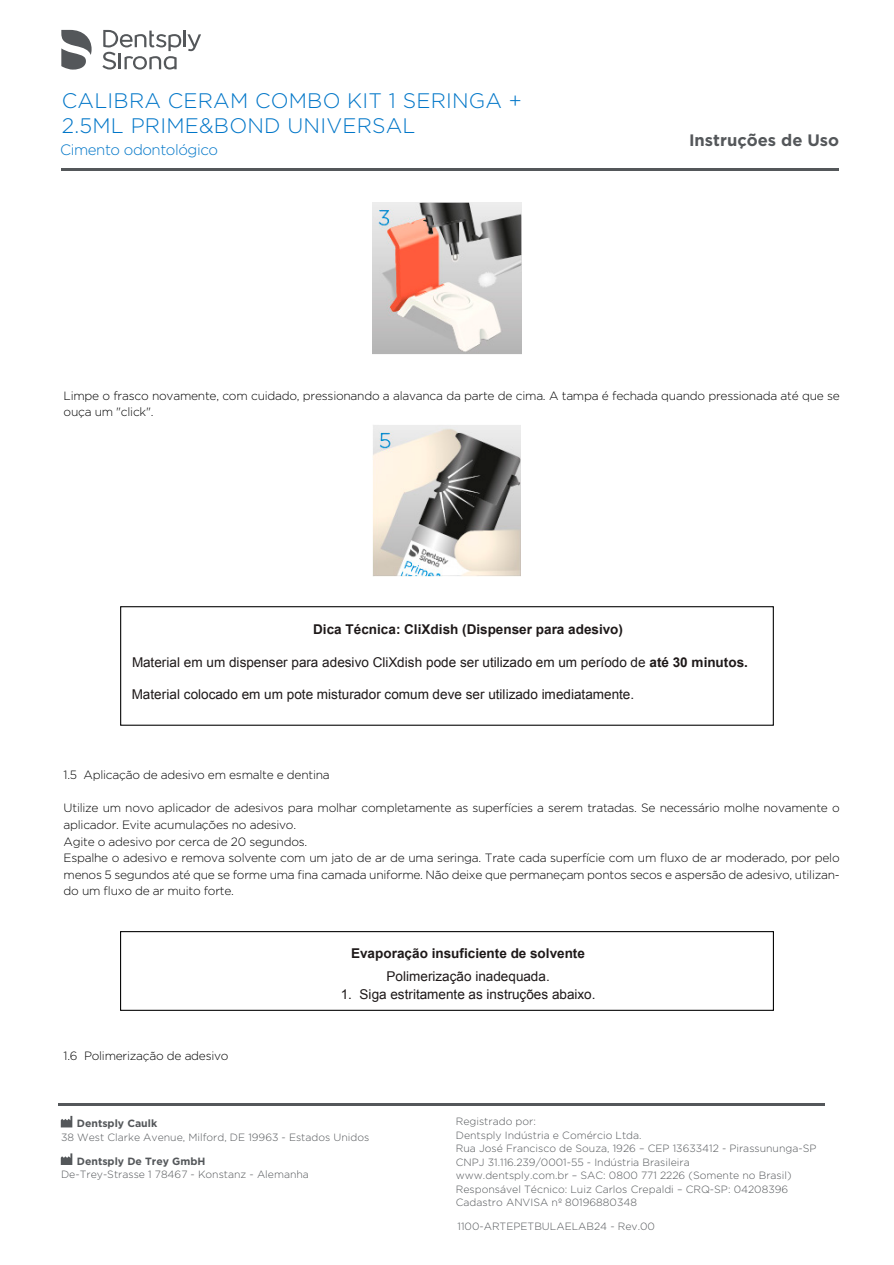
<style>
.page{position:relative;width:894px;height:1265px;background:#fff}
.page>*{position:absolute;margin:0;border:0;box-sizing:border-box;transform-origin:0 0}
.t1{font:300 21px/25.2px "Gotham";letter-spacing:.01em;color:#0076c8}
.t2{font:700 16.5px "Gotham";color:#54575a}
.t3{font:300 15px "Gotham";letter-spacing:-.03em;color:#0076c8}
.t4{font:13.5px "Arial";letter-spacing:.005em;color:#1e1919}
.t5{font:700 13.5px "Arial";color:#1e1919}
.t6{font:300 12px/16.5px "Gotham";letter-spacing:-.02em;color:#000}
.t7{font:300 10.5px/13.5px "Gotham";color:#54575a}
.t8{font:700 10.5px "Gotham";color:#54575a}
.s1{font-weight:700}
</style>
<div class="page">
<hr style="left:61px;top:168px;width:778px;height:2px;background:#54575a">
<hr style="left:183px;top:31px;width:3px;height:16px;background:#54575a">
<svg style="left:187px;top:34px;width:14px;height:17px"></svg>
<svg style="left:102px;top:30px;width:79px;height:40px"></svg>
<svg style="left:61px;top:30px;width:31px;height:40px"></svg>
<hr style="left:58px;top:1103px;width:767px;height:3px;background:#54575a">
<svg style="left:61px;top:1115px;width:11px;height:12px"></svg>
<svg style="left:61px;top:1153px;width:11px;height:12px"></svg>
<img style="left:373px;top:202px;width:148px;height:152px">
<img style="left:372px;top:425px;width:149px;height:151px">
<div style="left:120px;top:606px;width:654px;height:119px;background:#fff;border:1px solid #000"></div>
<div style="left:120px;top:931px;width:654px;height:79px;background:#fff;border:1px solid #000"></div>
<h1 class="t1" style="left:62px;top:87px;width:462px">CALIBRA CERAM COMBO KIT 1 SERINGA +<br>2.5ML PRIME&amp;BOND UNIVERSAL</h1>
<p class="t3" style="left:60px;top:141px;width:159px">Cimento odontológico</p>
<h2 class="t2" style="left:689px;top:130px;width:152px">Instruções de Uso</h2>
<p class="t6" style="left:64px;top:387px;width:778px">Limpe o frasco novamente, com cuidado, pressionando a alavanca da parte de cima. A tampa é fechada quando pressionada até que se ouça um "click".</p>
<p class="t5" style="left:313px;top:620px;width:311px">Dica Técnica: CliXdish (Dispenser para adesivo)</p>
<p class="t4" style="left:132px;top:653px;width:618px">Material em um dispenser para adesivo CliXdish pode ser utilizado em um período de <span class="s1">até 30 minutos.</span></p>
<p class="t4" style="left:132px;top:685px;width:504px">Material colocado em um pote misturador comum deve ser utilizado imediatamente.</p>
<p class="t6" style="left:64px;top:766px;width:268px">1.5 Aplicação de adesivo em esmalte e dentina</p>
<p class="t6" style="left:64px;top:799px;width:778px">Utilize um novo aplicador de adesivos para molhar completamente as superfícies a serem tratadas. Se necessário molhe novamente o aplicador. Evite acumulações no adesivo.<br>Agite o adesivo por cerca de 20 segundos.<br>Espalhe o adesivo e remova solvente com um jato de ar de uma seringa. Trate cada superfície com um fluxo de ar moderado, por pelo menos 5 segundos até que se forme uma fina camada uniforme. Não deixe que permaneçam pontos secos e aspersão de adesivo, utilizan&shy;do um fluxo de ar muito forte.</p>
<p class="t6" style="left:64px;top:1047px;width:167px">1.6 Polimerização de adesivo</p>
<p class="t5" style="left:351px;top:944px;width:235px">Evaporação insuficiente de solvente</p>
<p class="t4" style="left:387px;top:967px;width:165px">Polimerização inadequada.</p>
<p class="t4" style="left:341px;top:985px;width:256px">1. Siga estritamente as instruções abaixo.</p>
<p class="t8" style="left:77px;top:1116px;width:82px">Dentsply Caulk</p>
<p class="t7" style="left:61px;top:1129px;width:310px">38 West Clarke Avenue, Milford, DE 19963 - Estados Unidos</p>
<p class="t8" style="left:77px;top:1153px;width:130px">Dentsply De Trey GmbH</p>
<p class="t7" style="left:61px;top:1167px;width:249px">De-Trey-Strasse 1 78467 - Konstanz - Alemanha</p>
<p class="t7" style="left:456px;top:1114px;width:362px">Registrado por:<br>Dentsply Indústria e Comércio Ltda.<br>Rua José Francisco de Souza, 1926 – CEP 13633412 - Pirassununga-SP CNPJ 31.116.239/0001-55 - Indústria Brasileira<br>www.dentsply.com.br – SAC: 0800 771 2226 (Somente no Brasil)<br>Responsável Técnico: Luiz Carlos Crepaldi – CRQ-SP: 04208396<br>Cadastro ANVISA nº 80196880348</p>
<p class="t7" style="left:458px;top:1219px;width:199px">1100-ARTEPETBULAELAB24 - Rev.00</p>
</div>
